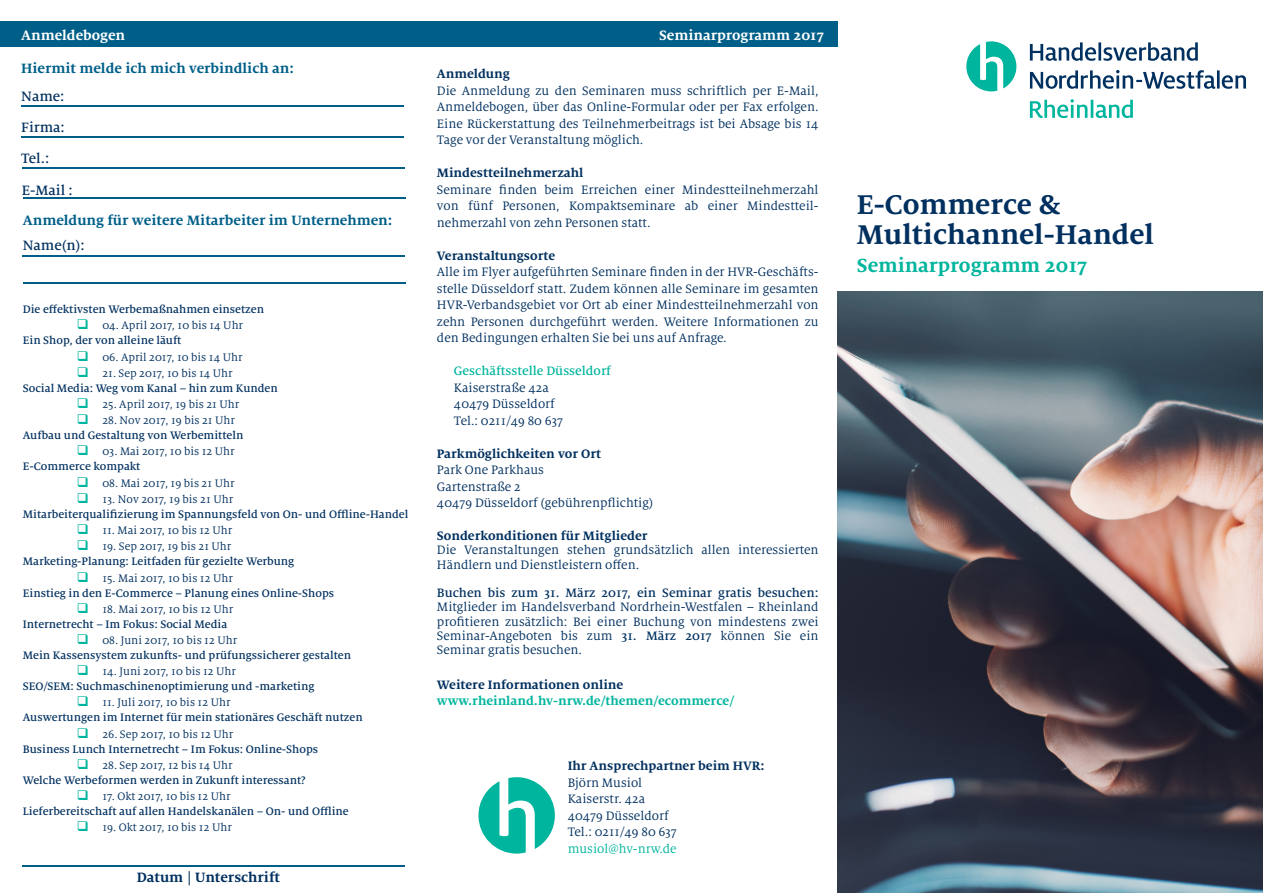
<style>
.page{position:relative;width:1263px;height:893px;background:#fff}
.page>*{position:absolute;margin:0;border:0;box-sizing:border-box;transform-origin:0 0}
.t1{font:700 30px/30px "Milo Serif OT";color:#00305f}
.t2{font:700 21px "Milo Serif OT";color:#00b59d}
.t3{font:700 15px "Milo Serif OT";color:#005f89}
.t4{font:700 15px "Milo Serif OT";color:#fff}
.t5{font:500 15px/30.9px "Milo Serif OT";color:#00305f}
.t6{font:700 15px "Milo Serif OT";color:#00305f}
.t7{font:13.5px/16.5px "Milo Serif OT";color:#00305f;text-align:justify}
.t8{font:700 13.5px "Milo Serif OT";color:#00305f}
.t9{font:500 13.5px "Milo Serif OT";color:#00305f}
.t10{font:700 13.5px "Milo Serif OT";color:#00b59d}
.t11{font:500 13.5px "Milo Serif OT";color:#00b59d}
.t12{font:13.5px "Milo Serif OT";color:#00b59d}
.t13{font:500 12px/15px "Milo Serif OT";color:#00305f}
.t14{font:12px/15px "Milo Serif OT";color:#00305f}
.s1{color:#00b59d}
.s2{font-weight:400}
.s3{font-weight:500}
</style>
<div class="page">
<svg style="left:478px;top:777px;width:77px;height:77px"></svg>
<img style="left:838px;top:291px;width:425px;height:602px">
<svg style="left:1030px;top:99px;width:103px;height:19px"></svg>
<svg style="left:1030px;top:70px;width:216px;height:19px"></svg>
<svg style="left:1030px;top:42px;width:168px;height:19px"></svg>
<svg style="left:966px;top:41px;width:50px;height:50px"></svg>
<div style="left:0;top:21px;width:838px;height:26px;background:#005f89"></div>
<hr style="left:21px;top:105px;width:383px;height:1px;background:#005f89">
<hr style="left:21px;top:136px;width:383px;height:1px;background:#005f89">
<hr style="left:22px;top:167px;width:383px;height:1px;background:#005f89">
<hr style="left:22px;top:865px;width:383px;height:2px;background:#005f89">
<hr style="left:22px;top:255px;width:383px;height:1px;background:#005f89">
<hr style="left:23px;top:283px;width:383px;height:1px;background:#005f89">
<hr style="left:23px;top:198px;width:383px;height:1px;background:#005f89">
<p class="t4" style="left:21px;top:27px;width:105px">Anmeldebogen</p>
<p class="t3" style="left:21px;top:60px;width:274px">Hiermit melde ich mich verbindlich an:</p>
<p class="t5" style="left:21px;top:81px;width:45px">Name:<br>Firma:</p>
<p class="t5" style="left:21px;top:143px;width:29px">Tel.:</p>
<p class="t5" style="left:22px;top:175px;width:52px">E-Mail :</p>
<p class="t3" style="left:23px;top:212px;width:371px">Anmeldung für weitere Mitarbeiter im Unternehmen:</p>
<p class="t5" style="left:23px;top:230px;width:63px">Name(n):</p>
<p class="t13" style="left:23px;top:302px;width:243px">Die effektivsten Werbemaßnahmen einsetzen</p>
<p class="t13" style="left:23px;top:318px;width:222px;text-indent:54px"><span class="s1">❑</span> <span class="s2">04. April 2017, 10 bis 14 Uhr<br></span>Ein Shop, der von alleine läuft</p>
<p class="t14" style="left:77px;top:350px;width:167px"><span class="s1">❑</span> 06. April 2017, 10 bis 14 Uhr</p>
<p class="t13" style="left:23px;top:366px;width:256px;text-indent:54px"><span class="s1">❑</span> <span class="s2">21. Sep 2017, 10 bis 14 Uhr<br></span>Social Media: Weg vom Kanal – hin zum Kunden</p>
<p class="t14" style="left:77px;top:397px;width:164px"><span class="s1">❑</span> 25. April 2017, 19 bis 21 Uhr</p>
<p class="t13" style="left:23px;top:413px;width:222px;text-indent:54px"><span class="s1">❑</span> <span class="s2">28. Nov 2017, 19 bis 21 Uhr<br></span>Aufbau und Gestaltung von Werbemitteln</p>
<p class="t14" style="left:23px;top:444px;width:213px;text-indent:54px"><span class="s1">❑</span> 03. Mai 2017, 10 bis 12 Uhr<br><span class="s3">E-Commerce kompakt</span></p>
<p class="t14" style="left:77px;top:476px;width:159px"><span class="s1">❑</span> 08. Mai 2017, 19 bis 21 Uhr</p>
<p class="t13" style="left:23px;top:492px;width:387px;text-indent:54px"><span class="s1">❑</span> <span class="s2">13. Nov 2017, 19 bis 21 Uhr<br></span>Mitarbeiterqualifizierung im Spannungsfeld von On- und Offline-Handel</p>
<p class="t14" style="left:77px;top:523px;width:157px"><span class="s1">❑</span> 11. Mai 2017, 10 bis 12 Uhr</p>
<p class="t13" style="left:23px;top:539px;width:273px;text-indent:54px"><span class="s1">❑</span> <span class="s2">19. Sep 2017, 19 bis 21 Uhr<br></span>Marketing-Planung: Leitfaden für gezielte Werbung</p>
<p class="t13" style="left:23px;top:570px;width:313px;text-indent:54px"><span class="s1">❑</span> <span class="s2">15. Mai 2017, 10 bis 12 Uhr<br></span>Einstieg in den E-Commerce – Planung eines Online-Shops</p>
<p class="t13" style="left:23px;top:602px;width:212px;text-indent:54px"><span class="s1">❑</span> <span class="s2">18. Mai 2017, 10 bis 12 Uhr<br></span>Internetrecht – Im Fokus: Social Media</p>
<p class="t13" style="left:23px;top:633px;width:330px;text-indent:54px"><span class="s1">❑</span> <span class="s2">08. Juni 2017, 10 bis 12 Uhr<br></span>Mein Kassensystem zukunfts- und prüfungssicherer gestalten</p>
<p class="t13" style="left:23px;top:664px;width:293px;text-indent:54px"><span class="s1">❑</span> <span class="s2">14. Juni 2017, 10 bis 12 Uhr<br></span>SEO/SEM: Suchmaschinenoptimierung und -marketing</p>
<p class="t13" style="left:23px;top:695px;width:341px;text-indent:54px"><span class="s1">❑</span> <span class="s2">11. Juli 2017, 10 bis 12 Uhr<br></span>Auswertungen im Internet für mein stationäres Geschäft nutzen</p>
<p class="t13" style="left:23px;top:726px;width:297px;text-indent:54px"><span class="s1">❑</span> <span class="s2">26. Sep 2017, 10 bis 12 Uhr<br></span>Business Lunch Internetrecht – Im Fokus: Online-Shops</p>
<p class="t13" style="left:23px;top:758px;width:284px;text-indent:54px"><span class="s1">❑</span> <span class="s2">28. Sep 2017, 12 bis 14 Uhr<br></span>Welche Werbeformen werden in Zukunft interessant?</p>
<p class="t13" style="left:23px;top:789px;width:327px;text-indent:54px"><span class="s1">❑</span> <span class="s2">17. Okt 2017, 10 bis 12 Uhr<br></span>Lieferbereitschaft auf allen Handelskanälen – On- und Offline</p>
<p class="t14" style="left:77px;top:820px;width:156px"><span class="s1">❑</span> 19. Okt 2017, 10 bis 12 Uhr</p>
<p class="t6" style="left:137px;top:869px;width:145px">Datum | Unterschrift</p>
<p class="t4" style="left:659px;top:27px;width:166px">Seminarprogramm 2017</p>
<p class="t8" style="left:437px;top:67px;width:75px">Anmeldung</p>
<p class="t7" style="left:437px;top:83px;width:383px">Die Anmeldung zu den Seminaren muss schriftlich per E-Mail, Anmeldebogen, über das Online-Formular oder per Fax erfolgen.<br>Eine Rückerstattung des Teilnehmerbeitrags ist bei Absage bis 14<br>Tage vor der Veranstaltung möglich.</p>
<p class="t8" style="left:437px;top:166px;width:148px">Mindestteilnehmerzahl</p>
<p class="t7" style="left:437px;top:182px;width:383px">Seminare finden beim Erreichen einer Mindestteilnehmerzahl von fünf Personen, Kompaktseminare ab einer Mindestteil&shy;nehmerzahl von zehn Personen statt.</p>
<p class="t8" style="left:437px;top:248px;width:120px">Veranstaltungsorte</p>
<p class="t7" style="left:437px;top:264px;width:383px">Alle im Flyer aufgeführten Seminare finden in der HVR-Geschäfts&shy;stelle Düsseldorf statt. Zudem können alle Seminare im gesamten HVR-Verbandsgebiet vor Ort ab einer Mindestteilnehmerzahl von zehn Personen durchgeführt werden. Weitere Informationen zu den Bedingungen erhalten Sie bei uns auf Anfrage.</p>
<p class="t11" style="left:454px;top:364px;width:159px">Geschäftsstelle Düsseldorf</p>
<p class="t7" style="left:454px;top:380px;width:111px;text-align:left">Kaiserstraße 42a<br>40479 Düsseldorf<br>Tel.: 0211/49 80 637</p>
<p class="t8" style="left:437px;top:446px;width:166px">Parkmöglichkeiten vor Ort</p>
<p class="t7" style="left:437px;top:462px;width:218px;text-align:left">Park One Parkhaus<br>Gartenstraße 2<br>40479 Düsseldorf (gebührenpflichtig)</p>
<p class="t8" style="left:437px;top:529px;width:212px">Sonderkonditionen für Mitglieder</p>
<p class="t7" style="left:437px;top:543px;width:383px;line-height:14.2px">Die Veranstaltungen stehen grundsätzlich allen interessierten<br>Händlern und Dienstleistern offen.</p>
<p class="t9" style="left:437px;top:586px;width:383px">Buchen bis zum 31. März 2017, ein Seminar gratis besuchen:</p>
<p class="t7" style="left:437px;top:600px;width:383px;line-height:14.2px">Mitglieder im Handelsverband Nordrhein-Westfalen – Rheinland profitieren zusätzlich: Bei einer Buchung von mindestens zwei Seminar-Angeboten bis zum <span class="s3">31. März 2017</span> können Sie ein Seminar gratis besuchen.</p>
<p class="t8" style="left:437px;top:677px;width:188px">Weitere Informationen online</p>
<p class="t10" style="left:437px;top:694px;width:299px">www.rheinland.hv-nrw.de/themen/ecommerce/</p>
<p class="t8" style="left:568px;top:759px;width:198px">Ihr Ansprechpartner beim HVR:</p>
<p class="t7" style="left:568px;top:775px;width:111px;text-align:left">Björn Musiol<br>Kaiserstr. 42a<br>40479 Düsseldorf<br>Tel.: 0211/49 80 637</p>
<p class="t12" style="left:568px;top:842px;width:111px">musiol@hv-nrw.de</p>
<h1 class="t1" style="left:857px;top:189px;width:298px">E-Commerce &amp;<br>Multichannel-Handel</h1>
<h2 class="t2" style="left:857px;top:254px;width:232px">Seminarprogramm 2017</h2>
</div>
